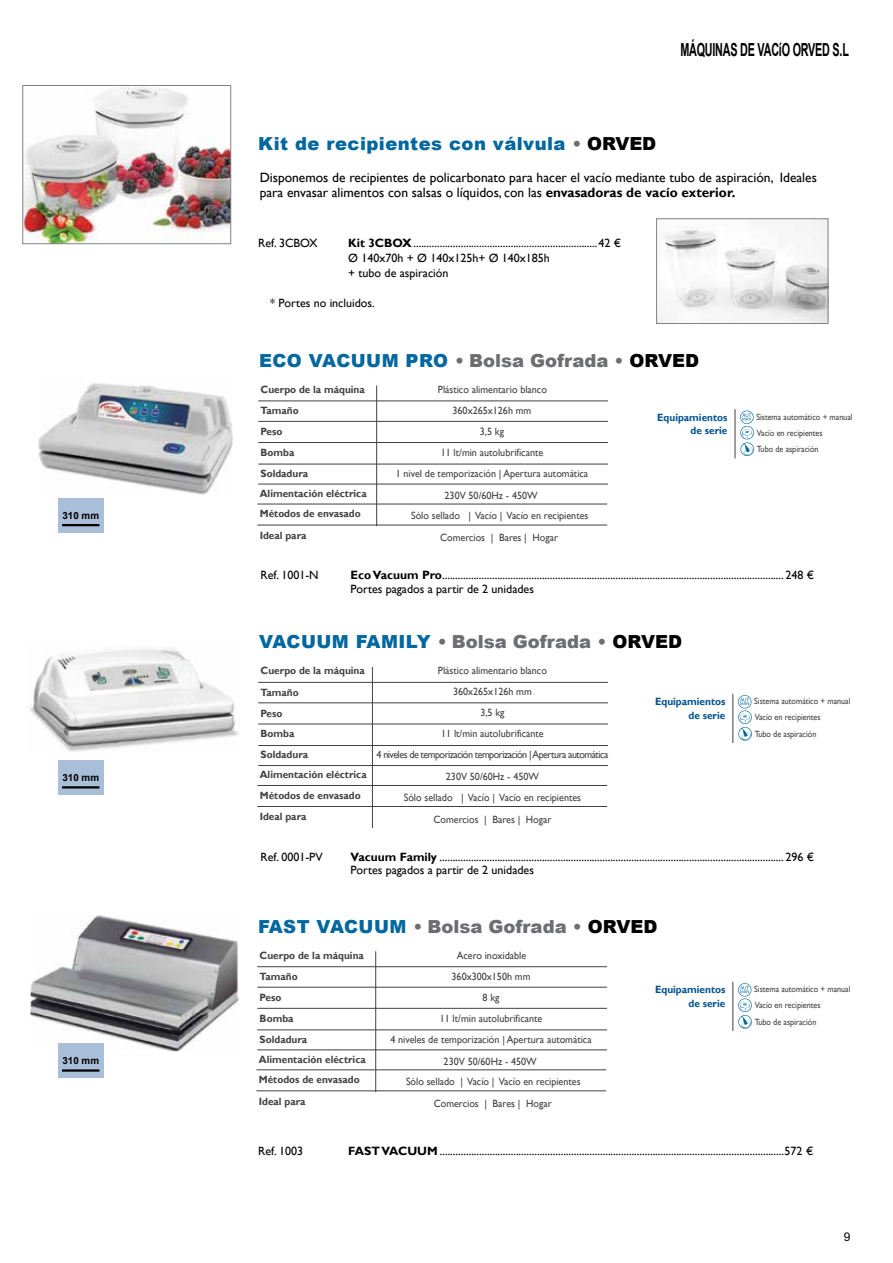
<style>
.page{position:relative;width:893px;height:1263px;background:#fff}
.page>*{position:absolute;margin:0;border:0;box-sizing:border-box;transform-origin:0 0}
.t1{font:900 18px "Arial";color:#6d6e71}
.t2{font:900 18px "Arial";letter-spacing:.025em;color:#00679f}
.t3{font:700 18px "Arial";letter-spacing:-.02em;color:#000;scale:.6 1}
.t4{font:13.5px/15px "Gill Sans";color:#000}
.t5{font:12px/13.5px "Gill Sans";color:#000}
.t6{font:12px "Arial";color:#000}
.t7{font:10.5px/21px "Gill Sans";color:#414042;text-align:center;scale:.96 1}
.t8{font:700 10.5px/20.9px "Gill Sans";color:#414042;scale:.96 1}
.t9{font:10.5px/21px "Gill Sans";letter-spacing:-.05em;color:#414042;text-align:center;scale:.96 1}
.t10{font:700 10.5px "Gill Sans";color:#01508e;scale:.96 1}
.t11{font:700 9.9px "Arial";color:#000}
.t12{font:9px/16.6px "Gill Sans";color:#414042;scale:.9 1}
.s1{color:#6d6e71}
.s2{color:#000}
.s3{font-weight:700}
.s4{color:#00679f}
</style>
<div class="page">
<hr style="left:258px;top:421px;width:350px;height:1px;background:#414042">
<hr style="left:258px;top:401px;width:350px;height:1px;background:#414042">
<hr style="left:258px;top:442px;width:350px;height:1px;background:#414042">
<hr style="left:258px;top:464px;width:350px;height:1px;background:#414042">
<hr style="left:258px;top:484px;width:350px;height:1px;background:#414042">
<hr style="left:376px;top:385px;width:1px;height:141px;background:#414042">
<hr style="left:257px;top:504px;width:350px;height:1px;background:#414042">
<hr style="left:257px;top:525px;width:350px;height:1px;background:#414042">
<div style="left:58px;top:498px;width:45px;height:34px;background:#a9bed8"></div>
<hr style="left:62px;top:524px;width:37px;height:2px;background:#000">
<hr style="left:258px;top:702px;width:350px;height:1px;background:#414042">
<hr style="left:258px;top:682px;width:350px;height:1px;background:#414042">
<hr style="left:258px;top:724px;width:350px;height:1px;background:#414042">
<hr style="left:258px;top:745px;width:350px;height:1px;background:#414042">
<hr style="left:258px;top:765px;width:350px;height:1px;background:#414042">
<hr style="left:372px;top:667px;width:1px;height:161px;background:#414042">
<hr style="left:257px;top:785px;width:350px;height:1px;background:#414042">
<hr style="left:257px;top:806px;width:350px;height:1px;background:#414042">
<img style="left:28px;top:647px;width:211px;height:105px">
<div style="left:58px;top:761px;width:45px;height:34px;background:#a9bed8"></div>
<hr style="left:62px;top:786px;width:37px;height:2px;background:#000">
<hr style="left:257px;top:987px;width:350px;height:1px;background:#414042">
<hr style="left:257px;top:966px;width:350px;height:1px;background:#414042">
<hr style="left:257px;top:1008px;width:350px;height:1px;background:#414042">
<hr style="left:257px;top:1029px;width:350px;height:1px;background:#414042">
<hr style="left:257px;top:1049px;width:350px;height:1px;background:#414042">
<hr style="left:375px;top:951px;width:1px;height:141px;background:#414042">
<hr style="left:256px;top:1069px;width:350px;height:1px;background:#414042">
<hr style="left:256px;top:1090px;width:350px;height:1px;background:#414042">
<img style="left:30px;top:915px;width:209px;height:138px">
<div style="left:58px;top:1044px;width:45px;height:34px;background:#a9bed8"></div>
<hr style="left:62px;top:1069px;width:37px;height:3px;background:#000">
<img style="left:39px;top:383px;width:194px;height:112px">
<svg style="left:738px;top:983px;width:14px;height:45px"></svg>
<hr style="left:733px;top:982px;width:1px;height:49px;background:#414042">
<svg style="left:738px;top:695px;width:14px;height:45px"></svg>
<hr style="left:733px;top:694px;width:1px;height:49px;background:#414042">
<svg style="left:740px;top:411px;width:14px;height:45px"></svg>
<hr style="left:735px;top:409px;width:1px;height:49px;background:#414042">
<img style="left:24px;top:87px;width:205px;height:155px">
<div style="left:22px;top:85px;width:209px;height:159px;border:1px solid #808285"></div>
<img style="left:658px;top:220px;width:168px;height:102px">
<div style="left:656px;top:218px;width:172px;height:106px;border:1px solid #808285"></div>
<p class="t11" style="left:62px;top:508px;width:38px">310 mm</p>
<p class="t11" style="left:62px;top:770px;width:38px">310 mm</p>
<p class="t11" style="left:62px;top:1054px;width:38px">310 mm</p>
<h1 class="t3" style="left:680px;top:37px;width:283px">MÁQUINAS DE VACíO ORVED S.L</h1>
<h1 class="t2" style="left:258px;top:131px;width:399px">Kit de recipientes con válvula <span class="s1">•</span> <span class="s2">ORVED</span></h1>
<p class="t4" style="left:260px;top:170px;width:559px">Disponemos de recipientes de policarbonato para hacer el vacío mediante tubo de aspiración, Ideales para envasar alimentos con salsas o líquidos, con las <span class="s3">envasadoras de vacío exterior.</span></p>
<p class="t5" style="left:258px;top:236px;width:61px">Ref. 3CBOX</p>
<p class="t5" style="left:348px;top:236px;width:274px;line-height:15px"><span class="s3">Kit 3CBOX</span>......................................................................42 €<br>Ø 140x70h + Ø 140x125h+ Ø 140x185h<br>+ tubo de aspiración</p>
<p class="t5" style="left:270px;top:296px;width:106px">* Portes no incluidos.</p>
<h1 class="t1" style="left:259px;top:347px;width:441px"><span class="s4">ECO VACUUM PRO</span> • Bolsa Gofrada • <span class="s2">ORVED</span></h1>
<p class="t7" style="left:453px;top:400px;width:84px">360x265x126h mm</p>
<p class="t7" style="left:438px;top:379px;width:115px">Plástico alimentario blanco</p>
<p class="t7" style="left:396px;top:421px;width:202px">3,5 kg<br>11 lt/min autolubrificante<br>1 nivel de temporización | Apertura automática</p>
<p class="t8" style="left:261px;top:379px;width:110px">Cuerpo de la máquina</p>
<p class="t8" style="left:261px;top:421px;width:51px">Peso<br>Bomba<br>Soldadura</p>
<p class="t8" style="left:261px;top:400px;width:41px">Tamaño</p>
<p class="t10" style="left:657px;top:411px;width:75px">Equipamientos</p>
<p class="t12" style="left:756px;top:408px;width:108px">Sistema automático + manual</p>
<p class="t10" style="left:691px;top:424px;width:40px">de serie</p>
<p class="t12" style="left:757px;top:425px;width:75px">Vacío en recipientes<br>Tubo de aspiración</p>
<p class="t8" style="left:260px;top:483px;width:113px;line-height:20.2px">Alimentación eléctrica<br>Métodos de envasado</p>
<p class="t8" style="left:260px;top:525px;width:50px">Ideal para</p>
<p class="t7" style="left:411px;top:486px;width:186px;line-height:20px;text-align:left;text-indent:34px">230V 50/60Hz - 450W<br>Sólo sellado | Vacío | Vacío en recipientes</p>
<p class="t7" style="left:440px;top:527px;width:124px">Comercios | Bares | Hogar</p>
<p class="t5" style="left:261px;top:569px;width:60px">Ref. 1001-N</p>
<p class="t5" style="left:351px;top:569px;width:465px"><span class="s3">Eco Vacuum Pro</span>.................................................................................................................................. 248 €<br>Portes pagados a partir de 2 unidades</p>
<h1 class="t1" style="left:259px;top:629px;width:425px"><span class="s4">VACUUM FAMILY</span> • Bolsa Gofrada • <span class="s2">ORVED</span></h1>
<p class="t7" style="left:453px;top:681px;width:84px">360x265x126h mm</p>
<p class="t7" style="left:438px;top:660px;width:115px">Plástico alimentario blanco</p>
<p class="t9" style="left:377px;top:703px;width:243px">3,5 kg<br>11 lt/min autolubrificante<br>4 niveles de temporización temporización | Apertura automática</p>
<p class="t8" style="left:261px;top:661px;width:110px">Cuerpo de la máquina</p>
<p class="t8" style="left:261px;top:703px;width:51px">Peso<br>Bomba<br>Soldadura</p>
<p class="t8" style="left:261px;top:682px;width:41px">Tamaño</p>
<p class="t10" style="left:655px;top:695px;width:75px">Equipamientos</p>
<p class="t12" style="left:754px;top:693px;width:108px">Sistema automático + manual</p>
<p class="t10" style="left:688px;top:709px;width:40px">de serie</p>
<p class="t12" style="left:755px;top:709px;width:75px">Vacío en recipientes<br>Tubo de aspiración</p>
<p class="t8" style="left:260px;top:765px;width:113px;line-height:20.2px">Alimentación eléctrica<br>Métodos de envasado</p>
<p class="t8" style="left:260px;top:807px;width:50px">Ideal para</p>
<p class="t7" style="left:404px;top:767px;width:186px;line-height:20.2px">230V 50/60Hz - 450W<br>Sólo sellado | Vacío | Vacío en recipientes</p>
<p class="t7" style="left:433px;top:809px;width:124px">Comercios | Bares | Hogar</p>
<p class="t5" style="left:261px;top:850px;width:64px">Ref. 0001-PV</p>
<p class="t5" style="left:351px;top:850px;width:465px"><span class="s3">Vacuum Family</span> ................................................................................................................................... 296 €<br>Portes pagados a partir de 2 unidades</p>
<h1 class="t1" style="left:258px;top:913px;width:401px"><span class="s4">FAST VACUUM</span> • Bolsa Gofrada • <span class="s2">ORVED</span></h1>
<p class="t7" style="left:452px;top:966px;width:84px">360x300x150h mm</p>
<p class="t7" style="left:457px;top:945px;width:74px">Acero inoxidable</p>
<p class="t7" style="left:390px;top:987px;width:211px">8 kg<br>11 lt/min autolubrificante<br>4 niveles de temporización | Apertura automática</p>
<p class="t8" style="left:260px;top:945px;width:110px">Cuerpo de la máquina</p>
<p class="t8" style="left:260px;top:987px;width:51px">Peso<br>Bomba<br>Soldadura</p>
<p class="t8" style="left:260px;top:966px;width:41px">Tamaño</p>
<p class="t10" style="left:655px;top:983px;width:75px">Equipamientos</p>
<p class="t12" style="left:754px;top:981px;width:108px">Sistema automático + manual</p>
<p class="t10" style="left:688px;top:997px;width:40px">de serie</p>
<p class="t12" style="left:755px;top:997px;width:75px">Vacío en recipientes<br>Tubo de aspiración</p>
<p class="t8" style="left:259px;top:1049px;width:113px;line-height:20.2px">Alimentación eléctrica<br>Métodos de envasado</p>
<p class="t8" style="left:259px;top:1091px;width:50px">Ideal para</p>
<p class="t5" style="left:258px;top:1144px;width:46px">Ref. 1003</p>
<p class="t5" style="left:348px;top:1144px;width:467px"><span class="s3">FAST VACUUM</span> ...................................................................................................................................572 €</p>
<p class="t7" style="left:406px;top:1051px;width:183px;line-height:20.2px">230V 50/60Hz - 450W<br>Sólo sellado | Vacío | Vacío en recipientes</p>
<p class="t7" style="left:434px;top:1093px;width:124px">Comercios | Bares | Hogar</p>
<p class="t6" style="left:844px;top:1228px;width:8px">9</p>
</div>
